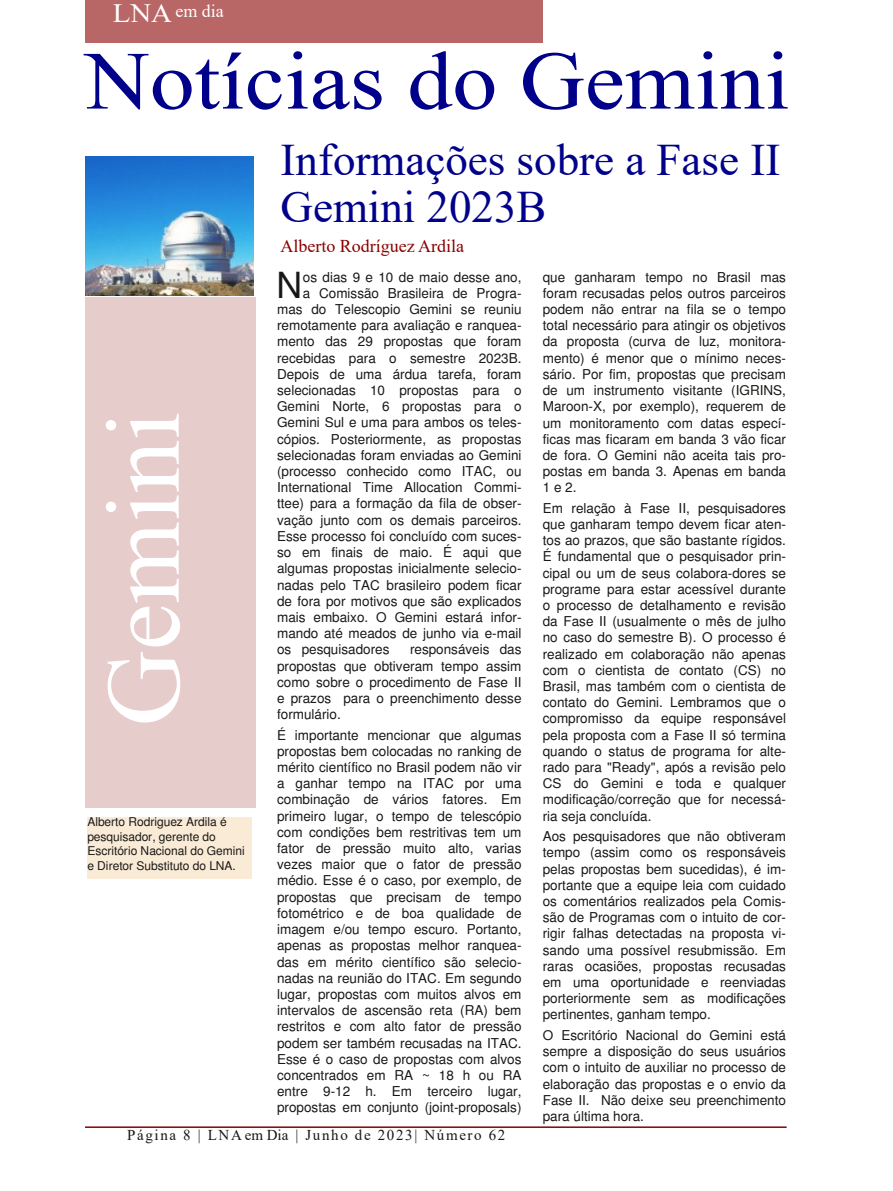
<style>
.page{position:relative;width:893px;height:1191px;background:#fff}
.page>*{position:absolute;margin:0;border:0;box-sizing:border-box;transform-origin:0 0}
.t1{font:105px "Times New Roman";color:#fff}
.t2{font:82.5px "Times New Roman";color:#00008b;scale:1.09 1}
.t3{font:45px/47.1px "Times New Roman";color:#00008b}
.t4{font:35.7px "Nimbus San L";color:#181715}
.t5{font:18px "Times New Roman";color:#8b0000}
.t6{font:18px "Times New Roman";color:#fff}
.t7{font:15px "Times New Roman";letter-spacing:.11em;color:#181715}
.t8{font:13.5px/16.2px "Nimbus San L";color:#181715;text-align:justify}
.t9{font:12px/14.4px "Nimbus San L";letter-spacing:-.005em;color:#181715}
.s1{font-size:26.4px}
</style>
<div class="page">
<div style="left:85px;top:0;width:457px;height:43px;background:#b96666"></div>
<div style="left:85px;top:298px;width:170px;height:510px;background:#e7cccc"></div>
<hr style="left:85px;top:1126px;width:702px;height:2px;background:#8b0000">
<img style="left:85px;top:157px;width:169px;height:139px">
<div style="left:87px;top:817px;width:165px;height:61px;background:#faebd7"></div>
<h3 class="t6" style="left:113px;top:-2px;width:113px"><span class="s1">LNA</span> em dia</h3>
<h2 class="t2" style="left:85px;top:23px;width:648px">Notícias do Gemini</h2>
<h1 class="t1" style="left:70px;top:726px;width:316px;rotate:-90deg">Gemini</h1>
<p class="t9" style="left:87px;top:815px;width:159px">Alberto Rodriguez Ardila é pesquisador, gerente do<br>Escritório Nacional do Gemini e Diretor Substituto do LNA.</p>
<h3 class="t3" style="left:280px;top:135px;width:501px">Informações sobre a Fase II<br>Gemini 2023B</h3>
<h3 class="t5" style="left:280px;top:233px;width:185px">Alberto Rodríguez Ardila</h3>
<h3 class="t4" style="left:276px;top:264px;width:27px">N</h3>
<p class="t8" style="left:303px;top:269px;width:220px">os dias 9 e 10 de maio desse ano,</p>
<p class="t8" style="left:543px;top:269px;width:245px">que ganharam tempo no Brasil mas foram recusadas pelos outros parceiros podem não entrar na fila se o tempo total necessário para atingir os objetivos da proposta (curva de luz, monitora&shy;mento) é menor que o mínimo neces&shy;sário. Por fim, propostas que precisam de um instrumento visitante (IGRINS, Maroon-X, por exemplo), requerem de um monitoramento com datas especí&shy;ficas mas ficaram em banda 3 vão ficar de fora. O Gemini não aceita tais pro&shy;postas em banda 3. Apenas em banda 1 e 2.</p>
<p class="t8" style="left:543px;top:500px;width:245px">Em relação à Fase II, pesquisadores que ganharam tempo devem ficar aten&shy;tos ao prazos, que são bastante rígidos.<br>É fundamental que o pesquisador prin&shy;cipal ou um de seus colabora-dores se programe para estar acessível durante o processo de detalhamento e revisão da Fase II (usualmente o mês de julho no caso do semestre B). O processo é realizado em colaboração não apenas com o cientista de contato (CS) no Brasil, mas também com o cientista de contato do Gemini. Lembramos que o compromisso da equipe responsável pela proposta com a Fase II só termina quando o status de programa for alte&shy;rado para "Ready", após a revisão pelo CS do Gemini e toda e qualquer modificação/correção que for necessá&shy;ria seja concluída.</p>
<p class="t8" style="left:543px;top:828px;width:245px">Aos pesquisadores que não obtiveram tempo (assim como os responsáveis pelas propostas bem sucedidas), é im&shy;portante que a equipe leia com cuidado os comentários realizados pela Comis&shy;são de Programas com o intuito de cor&shy;rigir falhas detectadas na proposta vi&shy;sando uma possível resubmissão. Em raras ocasiões, propostas recusadas em uma oportunidade e reenviadas porteriormente sem as modificações pertinentes, ganham tempo.</p>
<p class="t8" style="left:543px;top:1027px;width:245px">O Escritório Nacional do Gemini está sempre a disposição do seus usuários com o intuito de auxiliar no processo de elaboração das propostas e o envio da Fase II. Não deixe seu preenchimento para última hora.</p>
<p class="t8" style="left:303px;top:285px;width:220px">a Comissão Brasileira de Progra-</p>
<p class="t8" style="left:277px;top:301px;width:246px">mas do Telescopio Gemini se reuniu</p>
<p class="t8" style="left:277px;top:317px;width:246px">remotamente para avaliação e ranquea-</p>
<p class="t8" style="left:277px;top:333px;width:246px">mento das 29 propostas que foram</p>
<p class="t8" style="left:277px;top:350px;width:246px">recebidas para o semestre 2023B.</p>
<p class="t8" style="left:277px;top:366px;width:246px">Depois de uma árdua tarefa, foram</p>
<p class="t8" style="left:277px;top:382px;width:246px">selecionadas 10 propostas para o</p>
<p class="t8" style="left:277px;top:398px;width:246px">Gemini Norte, 6 propostas para o</p>
<p class="t8" style="left:277px;top:414px;width:246px">Gemini Sul e uma para ambos os teles-</p>
<p class="t8" style="left:277px;top:431px;width:246px">cópios. Posteriormente, as propostas</p>
<p class="t8" style="left:277px;top:447px;width:246px">selecionadas foram enviadas ao Gemini</p>
<p class="t8" style="left:277px;top:463px;width:246px">(processo conhecido como ITAC, ou</p>
<p class="t8" style="left:277px;top:479px;width:246px">International Time Allocation Commi-</p>
<p class="t8" style="left:277px;top:495px;width:246px">ttee) para a formação da fila de obser-</p>
<p class="t8" style="left:277px;top:512px;width:246px">vação junto com os demais parceiros.</p>
<p class="t8" style="left:277px;top:528px;width:246px">Esse processo foi concluído com suces-</p>
<p class="t8" style="left:277px;top:544px;width:246px">so em finais de maio. É aqui que</p>
<p class="t8" style="left:277px;top:560px;width:246px">algumas propostas inicialmente selecio-</p>
<p class="t8" style="left:277px;top:576px;width:246px">nadas pelo TAC brasileiro podem ficar</p>
<p class="t8" style="left:277px;top:593px;width:246px">de fora por motivos que são explicados</p>
<p class="t8" style="left:277px;top:609px;width:246px">mais embaixo. O Gemini estará infor-</p>
<p class="t8" style="left:277px;top:625px;width:246px">mando até meados de junho via e-mail</p>
<p class="t8" style="left:277px;top:641px;width:114px">os pesquisadores</p>
<p class="t8" style="left:277px;top:641px;width:246px;text-indent:133px">responsáveis das propostas que obtiveram tempo assim como sobre o procedimento de Fase II e prazos para o preenchimento desse formulário.</p>
<p class="t8" style="left:277px;top:726px;width:246px">É importante mencionar que algumas propostas bem colocadas no ranking de mérito científico no Brasil podem não vir a ganhar tempo na ITAC por uma combinação de vários fatores. Em primeiro lugar, o tempo de telescópio com condições bem restritivas tem um fator de pressão muito alto, varias vezes maior que o fator de pressão médio. Esse é o caso, por exemplo, de propostas que precisam de tempo fotométrico e de boa qualidade de imagem e/ou tempo escuro. Portanto, apenas as propostas melhor ranquea&shy;das em mérito científico são selecio&shy;nadas na reunião do ITAC. Em segundo lugar, propostas com muitos alvos em intervalos de ascensão reta (RA) bem restritos e com alto fator de pressão podem ser também recusadas na ITAC.<br>Esse é o caso de propostas com alvos concentrados em RA ~ 18 h ou RA entre 9-12 h. Em terceiro lugar, propostas em conjunto (joint-proposals)</p>
<p class="t7" style="left:127px;top:1124px;width:380px">Página 8 | LNA em Dia | Junho de 2023| Número 62</p>
</div>
